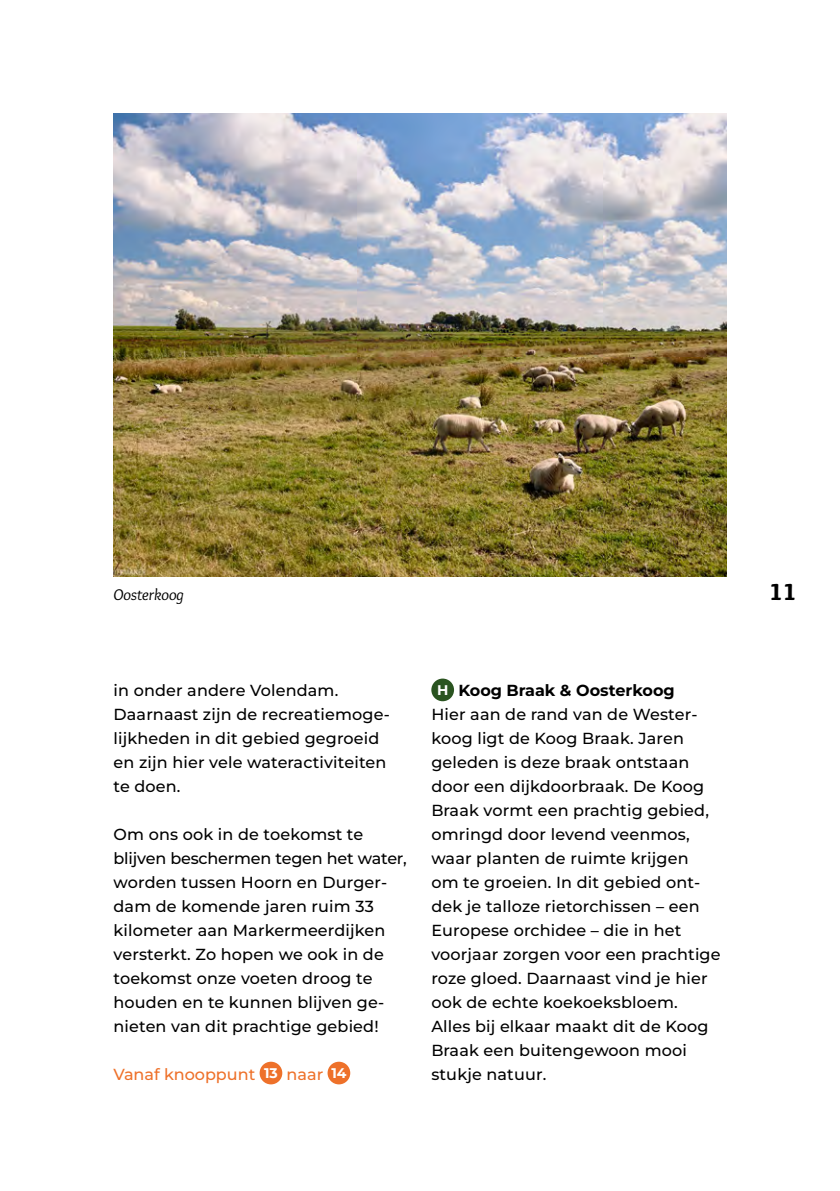
<style>
.page{position:relative;width:840px;height:1191px;background:#fff}
.page>*{position:absolute;margin:0;border:0;box-sizing:border-box;transform-origin:0 0}
.t1{font:900 24px "Overlock";color:#000}
.t2{font:500 16px/24px "Montserrat";letter-spacing:.01em;color:#000}
.t3{font:500 16px "Montserrat";color:#ee712a}
.t4{font:italic 16px "Overlock";color:#000}
.s1{font-weight:700;font-size:14px;color:#fff}
.s2{font-weight:700}
</style>
<div class="page">
<img style="left:113px;top:113px;width:613px;height:463px">
<div style="left:259px;top:1061px;width:23px;height:23px;background:#ee712a;border-radius:50%"></div>
<div style="left:327px;top:1061px;width:23px;height:23px;background:#ee712a;border-radius:50%"></div>
<div style="left:431px;top:678px;width:23px;height:23px;background:#2a5420;border-radius:50%"></div>
<p class="t4" style="left:113px;top:586px;width:72px">Oosterkoog</p>
<p class="t2" style="left:113px;top:678px;width:278px">in onder andere Volendam.<br>Daarnaast zijn de recreatiemoge&shy;lijkheden in dit gebied gegroeid en zijn hier vele wateractiviteiten te doen.</p>
<p class="t2" style="left:113px;top:822px;width:295px">Om ons ook in de toekomst te blijven beschermen tegen het water, worden tussen Hoorn en Durger&shy;dam de komende jaren ruim 33 kilometer aan Markermeerdijken versterkt. Zo hopen we ook in de toekomst onze voeten droog te houden en te kunnen blijven ge&shy;nieten van dit prachtige gebied!</p>
<p class="t3" style="left:113px;top:1064px;width:234px">Vanaf knooppunt <span class="s1">13</span> naar <span class="s1">14</span></p>
<p class="t2" style="left:431px;top:678px;width:290px;text-indent:6px"><span class="s1">H</span> <span class="s2">Koog Braak &amp; Oosterkoog<br></span>Hier aan de rand van de Wester&shy;koog ligt de Koog Braak. Jaren geleden is deze braak ontstaan door een dijkdoorbraak. De Koog<br>Braak vormt een prachtig gebied, omringd door levend veenmos, waar planten de ruimte krijgen<br>om te groeien. In dit gebied ont&shy;dek je talloze rietorchissen – een<br>Europese orchidee – die in het voorjaar zorgen voor een prachtige roze gloed. Daarnaast vind je hier ook de echte koekoeksbloem.<br>Alles bij elkaar maakt dit de Koog<br>Braak een buitengewoon mooi stukje natuur.</p>
<h1 class="t1" style="left:769px;top:577px;width:29px">11</h1>
</div>
